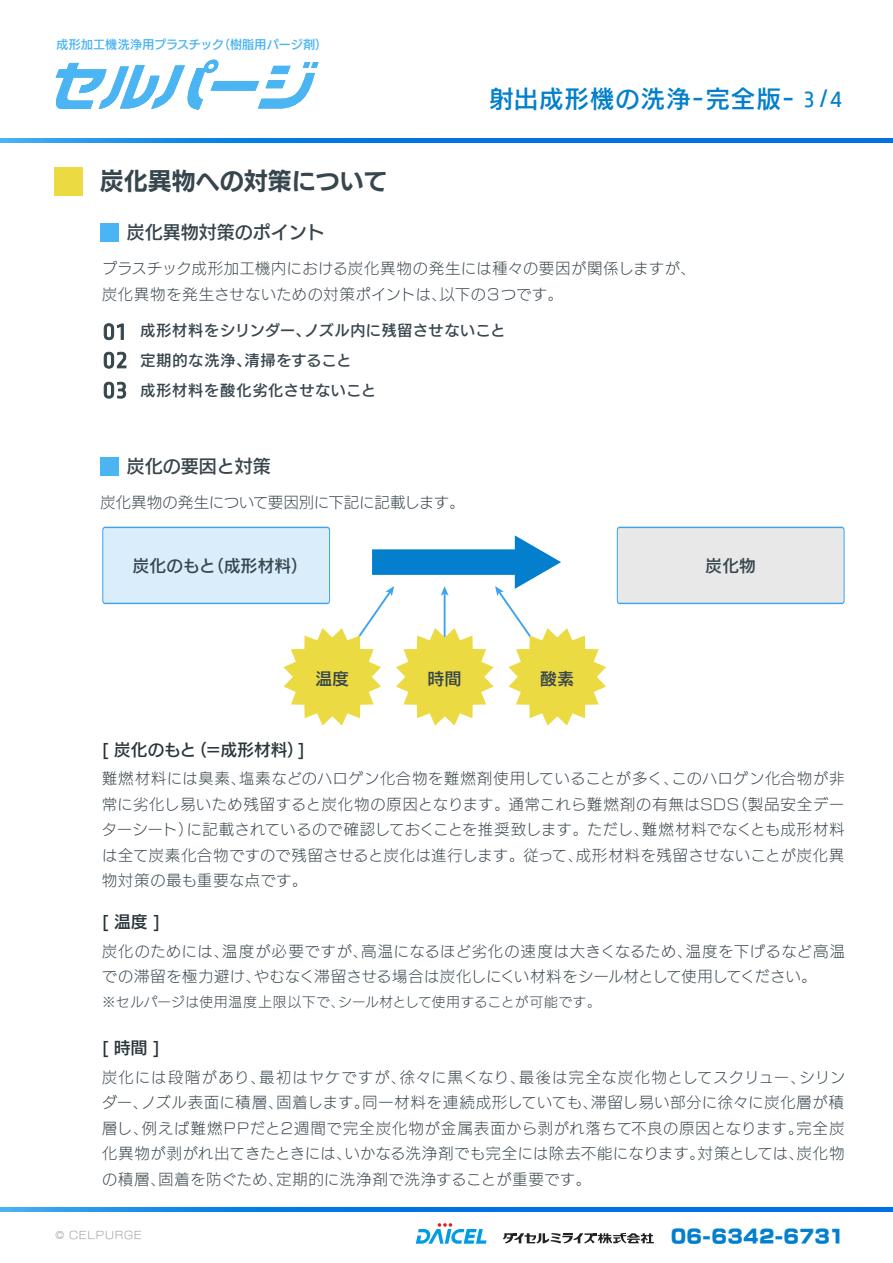
<style>
.page{position:relative;width:893px;height:1263px;background:#fff}
.page>*{position:absolute;margin:0;border:0;box-sizing:border-box;transform-origin:0 0}
.t1{font:24px "New Rodin Pro N DB";letter-spacing:.055em;color:#037fcc}
.t2{font:24px "New Rodin Pro N B";color:#37454d}
.t3{font:18px "New Rodin Pro N DB";color:#37454d}
.t4{font:18px "New Rodin Pro N UB";letter-spacing:.045em;color:#037fcd}
.t5{font:16.5px "New Rodin Pro N DB";letter-spacing:.01em;color:#29353b}
.t6{font:16.5px "New Rodin Pro N DB";letter-spacing:.02em;color:#37454d}
.t7{font:15px/25.5px "New Rodin Pro N L";letter-spacing:.045em;color:#37454d}
.t8{font:15px/30px "New Rodin Pro N DB";letter-spacing:.05em;color:#37454d}
.t9{font:15px "New Rodin Pro N L";letter-spacing:.015em;color:#37454d}
.t10{font:13.5px "New Rodin Pro N L";letter-spacing:.045em;color:#37454d}
.t11{font:12px "New Rodin Pro N DB";letter-spacing:.005em;color:#4bb4f3}
.t12{font:10.5px "New Rodin Pro N L";letter-spacing:.07em;color:#979797}
.s1{font-family:"Ropa Sans";font-size:25.5px;color:#037fcd}
</style>
<div class="page">
<div style="left:617px;top:527px;width:228px;height:77px;background:#e8e8e8"></div>
<div style="left:54px;top:168px;width:29px;height:28px;background:#ecda43"></div>
<div style="left:101px;top:223px;width:18px;height:18px;background:#4bb4f3"></div>
<div style="left:101px;top:457px;width:18px;height:18px;background:#4bb4f3"></div>
<svg style="left:104px;top:323px;width:20px;height:17px"></svg>
<svg style="left:104px;top:352px;width:22px;height:17px"></svg>
<svg style="left:104px;top:382px;width:22px;height:17px"></svg>
<svg style="left:102px;top:527px;width:504px;height:199px"></svg>
<svg style="left:55px;top:60px;width:264px;height:50px"></svg>
<svg style="left:0;top:138px;width:893px;height:4px;background:#097ce4"></svg>
<svg style="left:0;top:1207px;width:893px;height:5px;background:#097ce4"></svg>
<svg style="left:416px;top:1223px;width:71px;height:21px"></svg>
<svg style="left:503px;top:1233px;width:151px;height:10px"></svg>
<p class="t11" style="left:56px;top:34px;width:272px">成形加工機洗浄用プラスチック（樹脂用パージ剤）</p>
<h1 class="t2" style="left:100px;top:160px;width:289px">炭化異物への対策について</h1>
<p class="t3" style="left:127px;top:216px;width:199px">炭化異物対策のポイント</p>
<h1 class="t1" style="left:489px;top:78px;width:353px">射出成形機の洗浄-完全版- <span class="s1">3 /4</span></h1>
<p class="t7" style="left:102px;top:255px;width:595px">プラスチック成形加工機内における炭化異物の発生には種々の要因が関係しますが、炭化異物を発生させないための対策ポイントは、以下の３つです。</p>
<p class="t8" style="left:140px;top:314px;width:367px">成形材料をシリンダー、ノズル内に残留させないこと定期的な洗浄、清掃をすること<br>成形材料を酸化劣化させないこと</p>
<p class="t3" style="left:127px;top:450px;width:145px">炭化の要因と対策</p>
<p class="t9" style="left:101px;top:490px;width:365px">炭化異物の発生について要因別に下記に記載します。</p>
<p class="t6" style="left:133px;top:551px;width:177px">炭化のもと（成形材料）</p>
<p class="t6" style="left:705px;top:551px;width:52px">炭化物</p>
<p class="t6" style="left:315px;top:664px;width:35px">温度</p>
<p class="t6" style="left:428px;top:664px;width:35px">時間</p>
<p class="t6" style="left:540px;top:664px;width:35px">酸素</p>
<p class="t5" style="left:102px;top:735px;width:204px">[ 炭化のもと（＝成形材料）]</p>
<p class="t7" style="left:102px;top:765px;width:744px;text-align:justify">難燃材料には臭素、塩素などのハロゲン化合物を難燃剤使用していることが多く、このハロゲン化合物が非常に劣化し易いため残留すると炭化物の原因となります。通常これら難燃剤の有無はSDS（製品安全データーシート）に記載されているので確認しておくことを推奨致します。ただし、難燃材料でなくとも成形材料は全て炭素化合物ですので残留させると炭化は進行します。従って、成形材料を残留させないことが炭化異物対策の最も重要な点です。</p>
<p class="t5" style="left:102px;top:908px;width:59px">[ 温度 ]</p>
<p class="t7" style="left:102px;top:937px;width:744px">炭化のためには、温度が必要ですが、高温になるほど劣化の速度は大きくなるため、温度を下げるなど高温での滞留を極力避け、やむなく滞留させる場合は炭化しにくい材料をシール材として使用してください。</p>
<p class="t10" style="left:102px;top:990px;width:500px">※セルパージは使用温度上限以下で、シール材として使用することが可能です。</p>
<p class="t5" style="left:102px;top:1034px;width:59px">[ 時間 ]</p>
<p class="t7" style="left:102px;top:1063px;width:745px;text-align:justify">炭化には段階があり、最初はヤケですが、徐々に黒くなり、最後は完全な炭化物としてスクリュー、シリンダー、ノズル表面に積層、固着します。同一材料を連続成形していても、滞留し易い部分に徐々に炭化層が積層し、例えば難燃PPだと2週間で完全炭化物が金属表面から剥がれ落ちて不良の原因となります。完全炭化異物が剥がれ出てきたときには、いかなる洗浄剤でも完全には除去不能になります。対策としては、炭化物の積層、固着を防ぐため、定期的に洗浄剤で洗浄することが重要です。</p>
<p class="t12" style="left:56px;top:1226px;width:87px">© CELPURGE</p>
<p class="t4" style="left:671px;top:1221px;width:175px">06-6342-6731</p>
</div>
